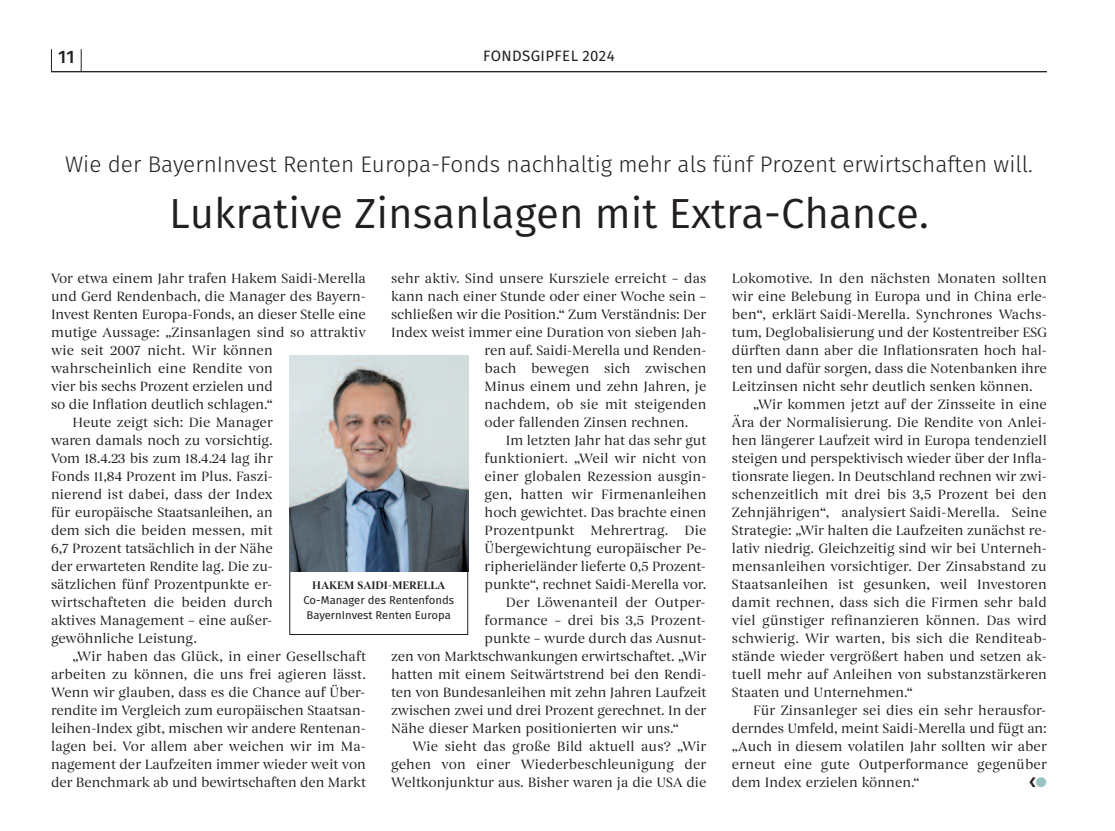
<style>
.page{position:relative;width:1115px;height:831px;background:#fff}
.page>*{position:absolute;margin:0;border:0;box-sizing:border-box;transform-origin:0 0}
.t1{font:42px "Fira Sans";color:#231f20}
.t2{font:300 22.5px "Fira Sans";color:#231f20}
.t3{font:500 18px "Fira Sans";color:#231f20}
.t4{font:15px "Fira Sans";letter-spacing:.025em;color:#231f20}
.t5{font:13.8px/18px "Begum";color:#231f20;text-align:justify}
.t6{font:11.25px/15px "Fira Sans";color:#231f20}
.t7{font:600 11.25px "Begum";color:#231f20}
</style>
<div class="page">
<svg style="left:51px;top:49px;width:1px;height:22px"></svg>
<svg style="left:81px;top:49px;width:1px;height:22px"></svg>
<hr style="left:51px;top:71px;width:995px;height:1px;background:#231f20">
<img style="left:289px;top:355px;width:179px;height:216px">
<h3 class="t3" style="left:58px;top:42px;width:18px">11</h3>
<p class="t4" style="left:483px;top:44px;width:133px">FONDSGIPFEL 2024</p>
<h2 class="t2" style="left:65px;top:148px;width:968px">Wie der BayernInvest Renten Europa-Fonds nachhaltig mehr als fünf Prozent erwirtschaften will.</h2>
<h1 class="t1" style="left:169px;top:181px;width:761px">Lukrative Zinsanlagen mit Extra-Chance.</h1>
<p class="t5" style="left:391px;top:269px;width:317px">sehr aktiv. Sind unsere Kursziele erreicht – das</p>
<p class="t5" style="left:391px;top:287px;width:317px">kann nach einer Stunde oder einer Woche sein –</p>
<p class="t5" style="left:391px;top:305px;width:317px">schließen wir die Position.“ Zum Verständnis: Der</p>
<p class="t5" style="left:391px;top:323px;width:317px">Index weist immer eine Duration von sieben Jah-</p>
<p class="t5" style="left:484px;top:341px;width:223px">ren auf. Saidi-Merella und Renden-</p>
<p class="t5" style="left:484px;top:359px;width:223px">bach bewegen sich zwischen</p>
<p class="t5" style="left:484px;top:377px;width:223px">Minus einem und zehn Jahren, je</p>
<p class="t5" style="left:484px;top:395px;width:223px">nachdem, ob sie mit steigenden</p>
<p class="t5" style="left:484px;top:413px;width:205px">oder fallenden Zinsen rechnen.</p>
<p class="t5" style="left:505px;top:431px;width:202px">Im letzten Jahr hat das sehr gut</p>
<p class="t5" style="left:484px;top:449px;width:223px">funktioniert. „Weil wir nicht von</p>
<p class="t5" style="left:484px;top:467px;width:223px">einer globalen Rezession ausgin-</p>
<p class="t5" style="left:484px;top:485px;width:223px">gen, hatten wir Firmenanleihen</p>
<p class="t5" style="left:484px;top:503px;width:223px">hoch gewichtet. Das brachte einen</p>
<p class="t5" style="left:484px;top:521px;width:223px">Prozentpunkt Mehrertrag. Die</p>
<p class="t5" style="left:484px;top:539px;width:223px">Übergewichtung europäischer Pe-</p>
<p class="t5" style="left:484px;top:557px;width:223px">ripherieländer lieferte 0,5 Prozent-</p>
<p class="t5" style="left:484px;top:575px;width:223px">punkte“, rechnet Saidi-Merella vor.</p>
<p class="t5" style="left:505px;top:593px;width:201px">Der Löwenanteil der Outper-</p>
<p class="t5" style="left:484px;top:611px;width:223px">formance – drei bis 3,5 Prozent-</p>
<p class="t5" style="left:484px;top:629px;width:223px">punkte – wurde durch das Ausnut-</p>
<p class="t5" style="left:391px;top:647px;width:317px">zen von Marktschwankungen erwirtschaftet. „Wir</p>
<p class="t5" style="left:391px;top:665px;width:317px">hatten mit einem Seitwärtstrend bei den Rendi-</p>
<p class="t5" style="left:391px;top:683px;width:317px">ten von Bundesanleihen mit zehn Jahren Laufzeit</p>
<p class="t5" style="left:391px;top:701px;width:317px">zwischen zwei und drei Prozent gerechnet. In der</p>
<p class="t5" style="left:391px;top:719px;width:289px">Nähe dieser Marken positionierten wir uns.“</p>
<p class="t5" style="left:412px;top:737px;width:295px">Wie sieht das große Bild aktuell aus? „Wir</p>
<p class="t5" style="left:391px;top:755px;width:317px">gehen von einer Wiederbeschleunigung der</p>
<p class="t5" style="left:391px;top:773px;width:317px">Weltkonjunktur aus. Bisher waren ja die USA die</p>
<p class="t5" style="left:51px;top:269px;width:316px">Vor etwa einem Jahr trafen Hakem Saidi-Merella</p>
<p class="t5" style="left:51px;top:287px;width:316px">und Gerd Rendenbach, die Manager des Bayern-</p>
<p class="t5" style="left:51px;top:305px;width:316px">Invest Renten Europa-Fonds, an dieser Stelle eine</p>
<p class="t5" style="left:51px;top:323px;width:316px">mutige Aussage: „Zinsanlagen sind so attraktiv</p>
<p class="t5" style="left:51px;top:341px;width:223px">wie seit 2007 nicht. Wir können</p>
<p class="t5" style="left:51px;top:359px;width:223px">wahrscheinlich eine Rendite von</p>
<p class="t5" style="left:51px;top:377px;width:223px">vier bis sechs Prozent erzielen und</p>
<p class="t5" style="left:51px;top:395px;width:223px">so die Inflation deutlich schlagen.“</p>
<p class="t5" style="left:72px;top:413px;width:202px">Heute zeigt sich: Die Manager</p>
<p class="t5" style="left:51px;top:431px;width:223px">waren damals noch zu vorsichtig.</p>
<p class="t5" style="left:51px;top:449px;width:223px">Vom 18.4.23 bis zum 18.4.24 lag ihr</p>
<p class="t5" style="left:51px;top:467px;width:223px">Fonds 11,84 Prozent im Plus. Faszi-</p>
<p class="t5" style="left:51px;top:485px;width:223px">nierend ist dabei, dass der Index</p>
<p class="t5" style="left:51px;top:503px;width:223px">für europäische Staatsanleihen, an</p>
<p class="t5" style="left:51px;top:521px;width:223px">dem sich die beiden messen, mit</p>
<p class="t5" style="left:51px;top:539px;width:223px">6,7 Prozent tatsächlich in der Nähe</p>
<p class="t5" style="left:51px;top:557px;width:223px">der erwarteten Rendite lag. Die zu-</p>
<p class="t5" style="left:51px;top:575px;width:222px">sätzlichen fünf Prozentpunkte er-</p>
<p class="t5" style="left:51px;top:593px;width:223px">wirtschafteten die beiden durch</p>
<p class="t5" style="left:51px;top:611px;width:222px">aktives Management – eine außer-</p>
<p class="t5" style="left:51px;top:629px;width:147px">gewöhnliche Leistung.</p>
<p class="t5" style="left:72px;top:647px;width:295px">„Wir haben das Glück, in einer Gesellschaft</p>
<p class="t5" style="left:51px;top:665px;width:316px">arbeiten zu können, die uns frei agieren lässt.</p>
<p class="t5" style="left:51px;top:683px;width:315px">Wenn wir glauben, dass es die Chance auf Über-</p>
<p class="t5" style="left:51px;top:701px;width:316px">rendite im Vergleich zum europäischen Staatsan-</p>
<p class="t5" style="left:51px;top:719px;width:316px">leihen-Index gibt, mischen wir andere Rentenan-</p>
<p class="t5" style="left:51px;top:737px;width:316px">lagen bei. Vor allem aber weichen wir im Ma-</p>
<p class="t5" style="left:51px;top:755px;width:316px">nagement der Laufzeiten immer wieder weit von</p>
<p class="t5" style="left:51px;top:773px;width:316px">der Benchmark ab und bewirtschaften den Markt</p>
<p class="t5" style="left:731px;top:269px;width:316px">Lokomotive. In den nächsten Monaten sollten wir eine Belebung in Europa und in China erle&shy;ben“, erklärt Saidi-Merella. Synchrones Wachs&shy;tum, Deglobalisierung und der Kostentreiber ESG dürften dann aber die Inflationsraten hoch hal&shy;ten und dafür sorgen, dass die Notenbanken ihre Leitzinsen nicht sehr deutlich senken können.</p>
<p class="t5" style="left:731px;top:395px;width:316px;text-indent:21px">„Wir kommen jetzt auf der Zinsseite in eine Ära der Normalisierung. Die Rendite von Anlei&shy;hen längerer Laufzeit wird in Europa tendenziell steigen und perspektivisch wieder über der Infla&shy;tionsrate liegen. In Deutschland rechnen wir zwi&shy;schenzeitlich mit drei bis 3,5 Prozent bei den Zehnjährigen“, analysiert Saidi-Merella. Seine Strategie: „Wir halten die Laufzeiten zunächst re&shy;lativ niedrig. Gleichzeitig sind wir bei Unterneh&shy;mensanleihen vorsichtiger. Der Zinsabstand zu Staatsanleihen ist gesunken, weil Investoren damit rechnen, dass sich die Firmen sehr bald viel günstiger refinanzieren können. Das wird schwierig. Wir warten, bis sich die Renditeab&shy;stände wieder vergrößert haben und setzen ak&shy;tuell mehr auf Anleihen von substanzstärkeren Staaten und Unternehmen.“</p>
<p class="t5" style="left:731px;top:701px;width:316px;text-indent:21px">Für Zinsanleger sei dies ein sehr herausfor&shy;derndes Umfeld, meint Saidi-Merella und fügt an: „Auch in diesem volatilen Jahr sollten wir aber erneut eine gute Outperformance gegenüber dem Index erzielen können.“</p>
<p class="t7" style="left:312px;top:578px;width:135px">HAKEM SAIDI-MERELLA</p>
<p class="t6" style="left:303px;top:592px;width:152px">Co-Manager des Rentenfonds<br>BayernInvest Renten Europa</p>
</div>
